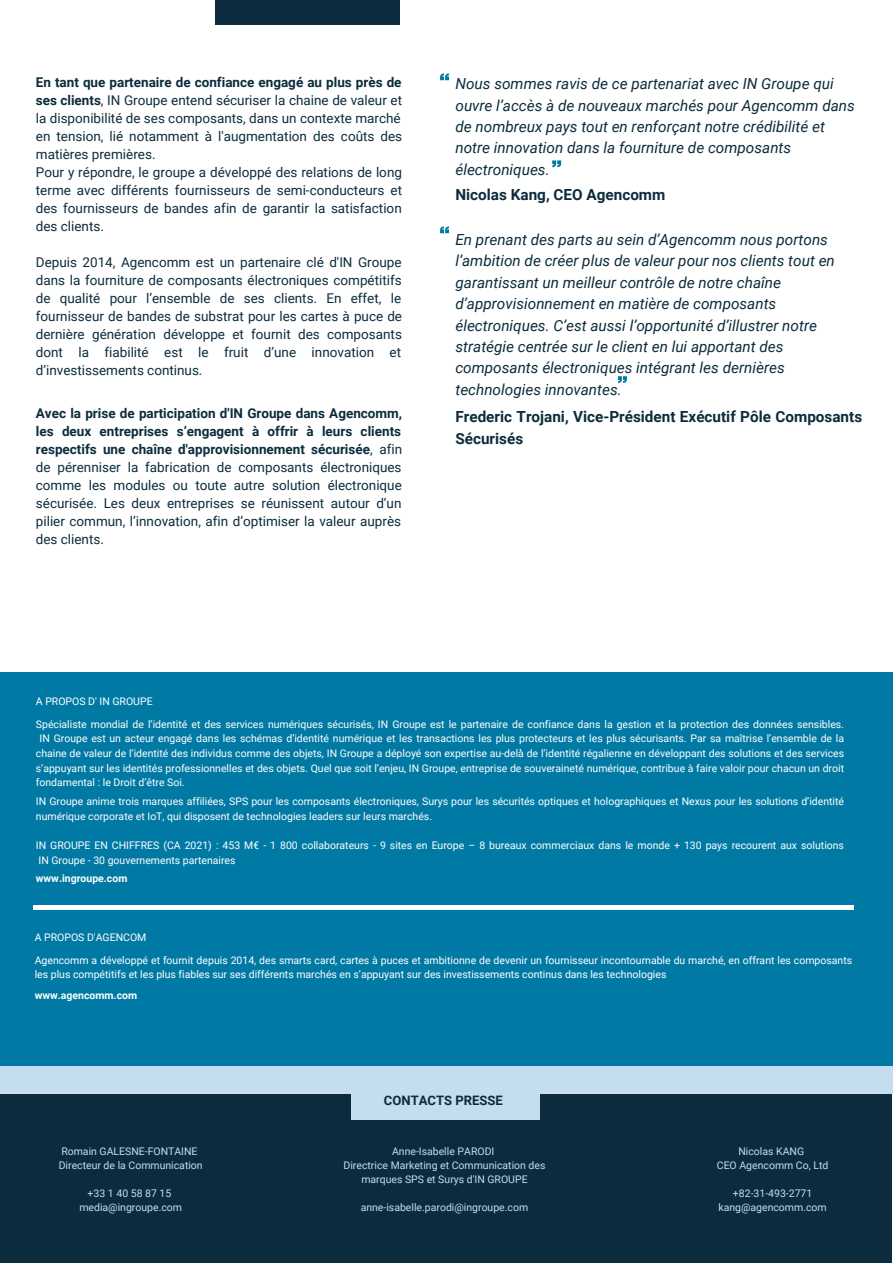
<style>
.page{position:relative;width:893px;height:1264px;background:#fff}
.page>*{position:absolute;margin:0;border:0;box-sizing:border-box;transform-origin:0 0}
.t1{font:italic 15.3px/21.3px "Roboto";color:#0c2c3d}
.t2{font:700 15.3px/21.3px "Roboto";color:#0c2c3d}
.t3{font:13.5px/18px "Roboto";color:#0c2c3d;text-align:justify}
.t4{font:700 13.05px "Roboto";color:#0c2c3d}
.t5{font:10.5px/14.5px "Roboto";color:#fff}
.t6{font:10.5px/14px "Roboto";color:#c4ddef;text-align:center}
.t7{font:700 10.5px "Roboto";color:#fff}
.s1{font-weight:700}
</style>
<div class="page">
<div style="left:215px;top:0;width:184px;height:24px;background:#0c2c3d"></div>
<div style="left:0;top:672px;width:892px;height:393px;background:#007aa4"></div>
<div style="left:0;top:1091px;width:891px;height:171px;background:#0c2c3d"></div>
<div style="left:0;top:1065px;width:892px;height:28px;background:#c4ddef"></div>
<div style="left:351px;top:1082px;width:189px;height:37px;background:#c4ddef"></div>
<hr style="left:34px;top:905px;width:819px;height:4px;background:#fff">
<svg style="left:440px;top:73px;width:9px;height:7px"></svg>
<svg style="left:440px;top:226px;width:9px;height:7px"></svg>
<svg style="left:552px;top:160px;width:9px;height:7px"></svg>
<svg style="left:618px;top:376px;width:9px;height:7px"></svg>
<p class="t3" style="left:36px;top:73px;width:368px;text-align:left"><span class="s1">En tant que partenaire de confiance engagé au plus près de ses clients</span>, IN Groupe entend sécuriser la chaine de valeur et la disponibilité de ses composants, dans un contexte marché en tension, lié notamment à l'augmentation des coûts des matières premières.<br>Pour y répondre, le groupe a développé des relations de long terme avec différents fournisseurs de semi-conducteurs et des fournisseurs de bandes afin de garantir la satisfaction des clients.</p>
<p class="t3" style="left:36px;top:253px;width:367px">Depuis 2014, Agencomm est un partenaire clé d'IN Groupe dans la fourniture de composants électroniques compétitifs de qualité pour l’ensemble de ses clients. En effet, le fournisseur de bandes de substrat pour les cartes à puce de dernière génération développe et fournit des composants dont la fiabilité est le fruit d’une innovation et d’investissements continus.</p>
<p class="t3" style="left:36px;top:404px;width:368px"><span class="s1">Avec la prise de participation d'IN Groupe dans Agencomm, les deux entreprises s’engagent à offrir à leurs clients respectifs une chaîne d'approvisionnement sécurisée</span>, afin de pérenniser la fabrication de composants électroniques comme les modules ou toute autre solution électronique sécurisée. Les deux entreprises se réunissent autour d’un pilier commun, l’innovation, afin d’optimiser la valeur auprès des clients.</p>
<h1 class="t1" style="left:455px;top:73px;width:401px">Nous sommes ravis de ce partenariat avec IN Groupe qui ouvre l’accès à de nouveaux marchés pour Agencomm dans de nombreux pays tout en renforçant notre crédibilité et notre innovation dans la fourniture de composants électroniques.</h1>
<h1 class="t2" style="left:455px;top:184px;width:211px">Nicolas Kang, CEO Agencomm</h1>
<p class="t1" style="left:455px;top:229px;width:381px">En prenant des parts au sein d’Agencomm nous portons l’ambition de créer plus de valeur pour nos clients tout en garantissant un meilleur contrôle de notre chaîne d’approvisionnement en matière de composants électroniques. C’est aussi l’opportunité d’illustrer notre stratégie centrée sur le client en lui apportant des composants électroniques intégrant les dernières technologies innovantes.</p>
<h1 class="t2" style="left:455px;top:406px;width:408px">Frederic Trojani, Vice-Président Exécutif Pôle Composants<br>Sécurisés</h1>
<p class="t5" style="left:36px;top:690px;width:809px;line-height:22.8px">A PROPOS D' IN GROUPE<br>Spécialiste mondial de l’identité et des services numériques sécurisés, IN Groupe est le partenaire de confiance dans la gestion et la protection des données sensibles.</p>
<p class="t5" style="left:36px;top:731px;width:809px;text-align:justify;text-indent:4px">IN Groupe est un acteur engagé dans les schémas d’identité numérique et les transactions les plus protecteurs et les plus sécurisants. Par sa maîtrise l’ensemble de la chaine de valeur de l’identité des individus comme des objets, IN Groupe a déployé son expertise au-delà̀ de l’identité régalienne en développant des solutions et des services s’appuyant sur les identités professionnelles et des objets. Quel que soit l’enjeu, IN Groupe, entreprise de souveraineté numérique, contribue à faire valoir pour chacun un droit fondamental : le Droit d’être Soi.</p>
<p class="t5" style="left:36px;top:794px;width:809px">IN Groupe anime trois marques affiliées, SPS pour les composants électroniques, Surys pour les sécurités optiques et holographiques et Nexus pour les solutions d’identité numérique corporate et IoT, qui disposent de technologies leaders sur leurs marchés.</p>
<p class="t5" style="left:36px;top:838px;width:809px">IN GROUPE EN CHIFFRES (CA 2021) : 453 M€ - 1 800 collaborateurs - 9 sites en Europe – 8 bureaux commerciaux dans le monde + 130 pays recourent aux solutions<br>IN Groupe - 30 gouvernements partenaires</p>
<p class="t7" style="left:36px;top:872px;width:93px">www.ingroupe.com</p>
<p class="t5" style="left:35px;top:925px;width:818px;line-height:22.8px">A PROPOS D'AGENCOM<br>Agencomm a développé et fournit depuis 2014, des smarts card, cartes à puces et ambitionne de devenir un fournisseur incontournable du marché, en offrant les composants</p>
<p class="t5" style="left:35px;top:967px;width:633px">les plus compétitifs et les plus fiables sur ses différents marchés en s’appuyant sur des investissements continus dans les technologies</p>
<p class="t7" style="left:35px;top:989px;width:104px">www.agencomm.com</p>
<p class="t6" style="left:59px;top:1144px;width:145px;text-align:left">Romain GALESNE-FONTAINE<br>Directeur de la Communication</p>
<p class="t6" style="left:79px;top:1186px;width:104px">+33 1 40 58 87 15 media@ingroupe.com</p>
<p class="t4" style="left:384px;top:1093px;width:120px">CONTACTS PRESSE</p>
<p class="t6" style="left:343px;top:1144px;width:203px">Anne-Isabelle PARODI<br>Directrice Marketing et Communication des marques SPS et Surys d'IN GROUPE</p>
<p class="t6" style="left:360px;top:1200px;width:169px">anne-isabelle.parodi@ingroupe.com</p>
<p class="t6" style="left:716px;top:1144px;width:113px">Nicolas KANG<br>CEO Agencomm Co, Ltd</p>
<p class="t6" style="left:718px;top:1186px;width:110px">+82-31-493-2771 kang@agencomm.com</p>
</div>
